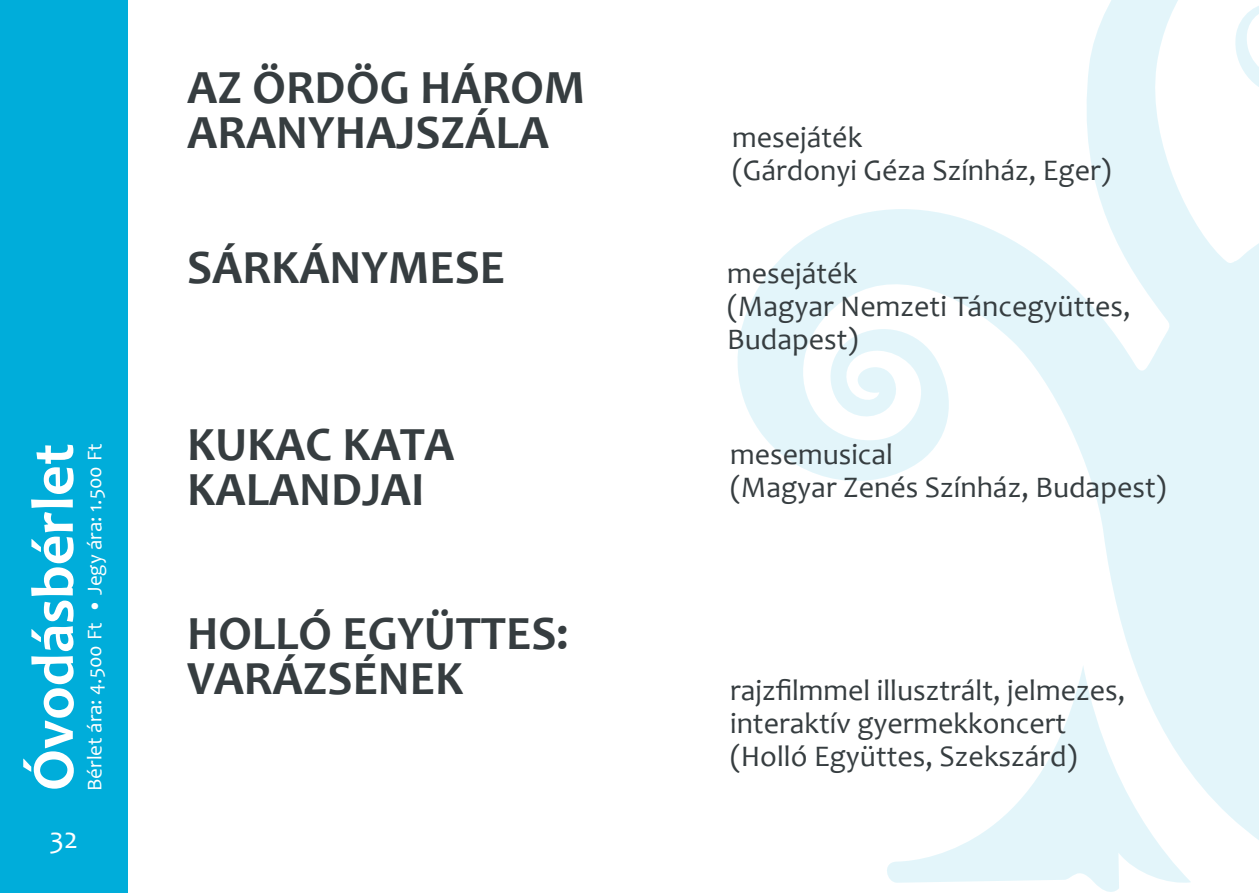
<style>
.page{position:relative;width:1259px;height:893px;background:#fff}
.page>*{position:absolute;margin:0;border:0;box-sizing:border-box;transform-origin:0 0}
.t1{font:700 60px "Candara";color:#fff}
.t2{font:700 48px/45px "Candara";color:#363d40}
.t3{font:30px/33px "Candara";color:#363d40}
.t4{font:30px "Candara";color:#fff}
.t5{font:21px "Candara";color:#fff}
</style>
<div class="page">
<svg style="left:887px;top:860px;width:304px;height:32px;fill:#e3f5fa"></svg>
<svg style="left:737px;top:0;width:522px;height:860px"></svg>
<div style="left:0;top:0;width:128px;height:893px;background:#00adda"></div>
<h1 class="t1" style="left:16px;top:791px;width:349px;rotate:-90deg">Óvodásbérlet</h1>
<p class="t5" style="left:82px;top:791px;width:349px;rotate:-90deg">Bérlet ára: 4.500 Ft • Jegy ára: 1.500 Ft</p>
<p class="t4" style="left:50px;top:819px;width:30px">32</p>
<h2 class="t2" style="left:187px;top:64px;width:400px">AZ ÖRDÖG HÁROM<br>ARANYHAJSZÁLA</h2>
<h2 class="t2" style="left:187px;top:244px;width:320px">SÁRKÁNYMESE</h2>
<h2 class="t2" style="left:187px;top:421px;width:269px">KUKAC KATA<br>KALANDJAI</h2>
<h2 class="t2" style="left:187px;top:610px;width:383px">HOLLÓ EGYÜTTES:<br>VARÁZSÉNEK</h2>
<p class="t3" style="left:732px;top:121px;width:381px">mesejáték<br>(Gárdonyi Géza Színház, Eger)</p>
<p class="t3" style="left:727px;top:256px;width:405px">mesejáték<br>(Magyar Nemzeti Táncegyüttes,<br>Budapest)</p>
<p class="t3" style="left:730px;top:437px;width:438px">mesemusical<br>(Magyar Zenés Színház, Budapest)</p>
<p class="t3" style="left:730px;top:674px;width:397px">rajzfilmmel illusztrált, jelmezes, interaktív gyermekkoncert (Holló Együttes, Szekszárd)</p>
</div>
